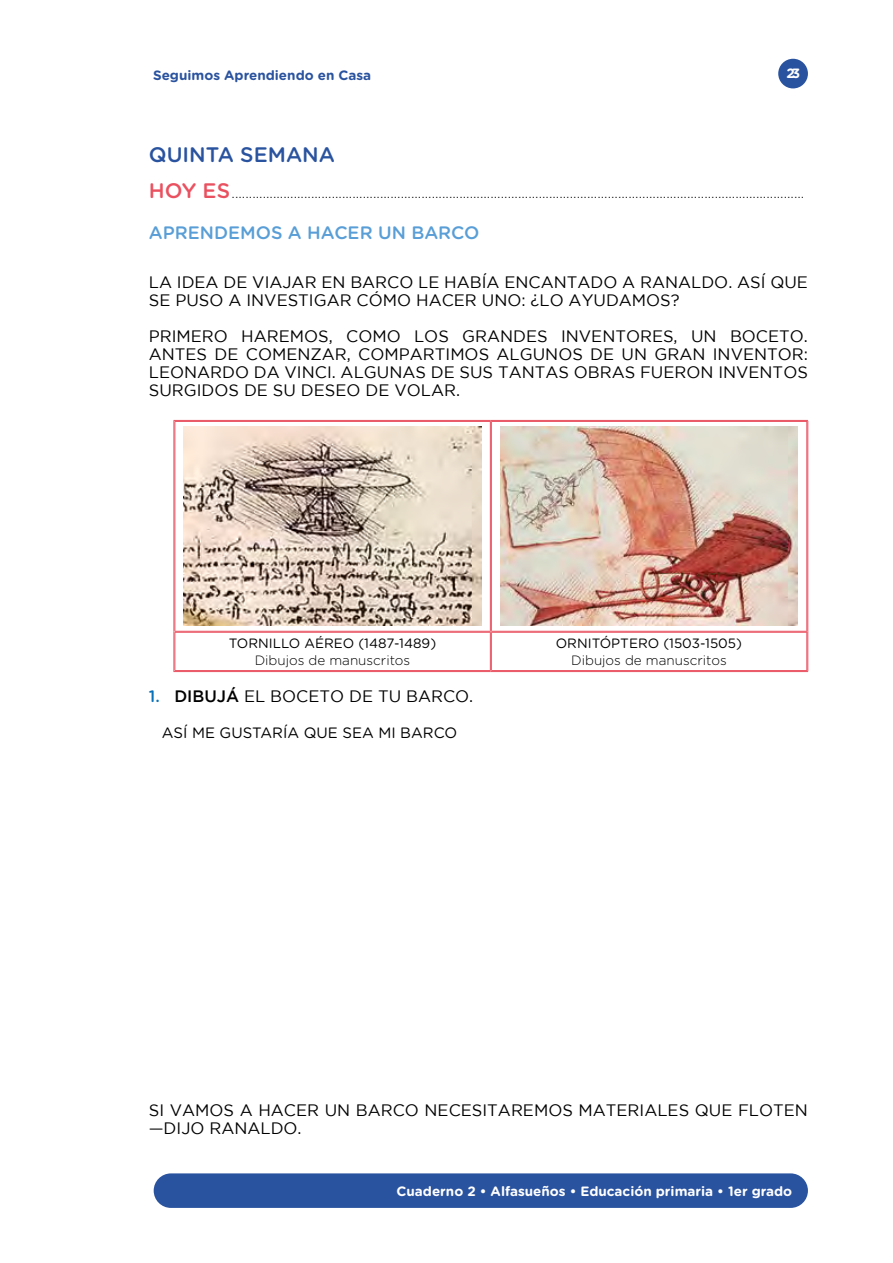
<style>
.page{position:relative;width:893px;height:1263px;background:#fff}
.page>*{position:absolute;margin:0;border:0;box-sizing:border-box;transform-origin:0 0}
.t1{font:500 21px "Gotham Rounded";color:#2a539f}
.t2{font:500 18px "Gotham Rounded";color:#599ed6}
.t3{font:16.5px/18px "Gotham";color:#000}
.t4{font:300 15px "Gotham";color:#000}
.t5{font:15px "Gotham Rounded";color:#000}
.t6{font:700 13.5px "Gotham Rounded";color:#fff}
.t7{font:13.5px "Gotham Rounded";color:#000}
.t8{font:300 13.5px "Gotham Rounded";color:#000}
.t9{font:700 13.5px "Gotham Rounded";color:#2a539f}
.s1{font-family:"Gotham Rounded";font-weight:500;font-size:21px;color:#ea5160}
.s2{font-family:"Gotham Rounded";font-weight:500;color:#0870b8}
.s3{font-weight:500}
</style>
<div class="page">
<div style="left:778px;top:59px;width:30px;height:29px;background:#2a539f;border-radius:50%"></div>
<div style="left:154px;top:1173px;width:654px;height:35px;background:#2a539f;border-radius:17px"></div>
<hr style="left:174px;top:420px;width:317px;height:1px;background:#ea5160">
<hr style="left:175px;top:421px;width:316px;height:1px;background:#ea5160">
<hr style="left:174px;top:421px;width:1px;height:211px;background:#ea5160">
<hr style="left:175px;top:421px;width:1px;height:210px;background:#ea5160">
<hr style="left:491px;top:420px;width:317px;height:1px;background:#ea5160">
<hr style="left:491px;top:421px;width:316px;height:1px;background:#ea5160">
<hr style="left:490px;top:421px;width:1px;height:210px;background:#ea5160">
<hr style="left:491px;top:421px;width:1px;height:210px;background:#ea5160">
<hr style="left:806px;top:421px;width:1px;height:210px;background:#ea5160">
<hr style="left:807px;top:421px;width:1px;height:211px;background:#ea5160">
<hr style="left:175px;top:631px;width:316px;height:1px;background:#ea5160">
<hr style="left:175px;top:632px;width:316px;height:1px;background:#ea5160">
<hr style="left:174px;top:632px;width:1px;height:39px;background:#ea5160">
<hr style="left:175px;top:632px;width:1px;height:38px;background:#ea5160">
<hr style="left:491px;top:631px;width:316px;height:1px;background:#ea5160">
<hr style="left:491px;top:632px;width:316px;height:1px;background:#ea5160">
<hr style="left:490px;top:632px;width:1px;height:38px;background:#ea5160">
<hr style="left:491px;top:632px;width:1px;height:38px;background:#ea5160">
<hr style="left:806px;top:632px;width:1px;height:38px;background:#ea5160">
<hr style="left:807px;top:632px;width:1px;height:39px;background:#ea5160">
<hr style="left:175px;top:670px;width:316px;height:1px;background:#ea5160">
<hr style="left:174px;top:671px;width:317px;height:1px;background:#ea5160">
<hr style="left:491px;top:670px;width:316px;height:1px;background:#ea5160">
<hr style="left:491px;top:671px;width:317px;height:1px;background:#ea5160">
<img style="left:184px;top:427px;width:297px;height:198px">
<img style="left:500px;top:427px;width:298px;height:198px">
<p class="t9" style="left:153px;top:66px;width:220px">Seguimos Aprendiendo en Casa</p>
<p class="t6" style="left:786px;top:64px;width:15px">23</p>
<p class="t1" style="left:149px;top:140px;width:188px">QUINTA SEMANA</p>
<p class="t4" style="left:149px;top:185px;width:657px"><span class="s1">HOY ES</span>......................................................................................................................................................................</p>
<p class="t2" style="left:149px;top:219px;width:332px">APRENDEMOS A HACER UN BARCO</p>
<p class="t3" style="left:149px;top:273px;width:661px">LA IDEA DE VIAJAR EN BARCO LE HABÍA ENCANTADO A RANALDO. ASÍ QUE<br>SE PUSO A INVESTIGAR CÓMO HACER UNO: ¿LO AYUDAMOS?</p>
<p class="t3" style="left:149px;top:327px;width:661px;text-align:justify">PRIMERO HAREMOS, COMO LOS GRANDES INVENTORES, UN BOCETO.<br>ANTES DE COMENZAR, COMPARTIMOS ALGUNOS DE UN GRAN INVENTOR:<br>LEONARDO DA VINCI. ALGUNAS DE SUS TANTAS OBRAS FUERON INVENTOS SURGIDOS DE SU DESEO DE VOLAR.</p>
<p class="t7" style="left:229px;top:634px;width:209px">TORNILLO AÉREO (1487-1489)</p>
<p class="t8" style="left:255px;top:651px;width:157px">Dibujos de manuscritos</p>
<p class="t3" style="left:149px;top:687px;width:326px"><span class="s2">1.</span> <span class="s3">DIBUJÁ</span> EL BOCETO DE TU BARCO.</p>
<p class="t5" style="left:162px;top:722px;width:297px">ASÍ ME GUSTARÍA QUE SEA MI BARCO</p>
<p class="t7" style="left:556px;top:634px;width:188px">ORNITÓPTERO (1503-1505)</p>
<p class="t8" style="left:571px;top:651px;width:157px">Dibujos de manuscritos</p>
<p class="t3" style="left:149px;top:1101px;width:661px">SI VAMOS A HACER UN BARCO NECESITAREMOS MATERIALES QUE FLOTEN —DIJO RANALDO.</p>
<p class="t6" style="left:397px;top:1181px;width:397px">Cuaderno 2 • Alfasueños • Educación primaria • 1er grado</p>
</div>
